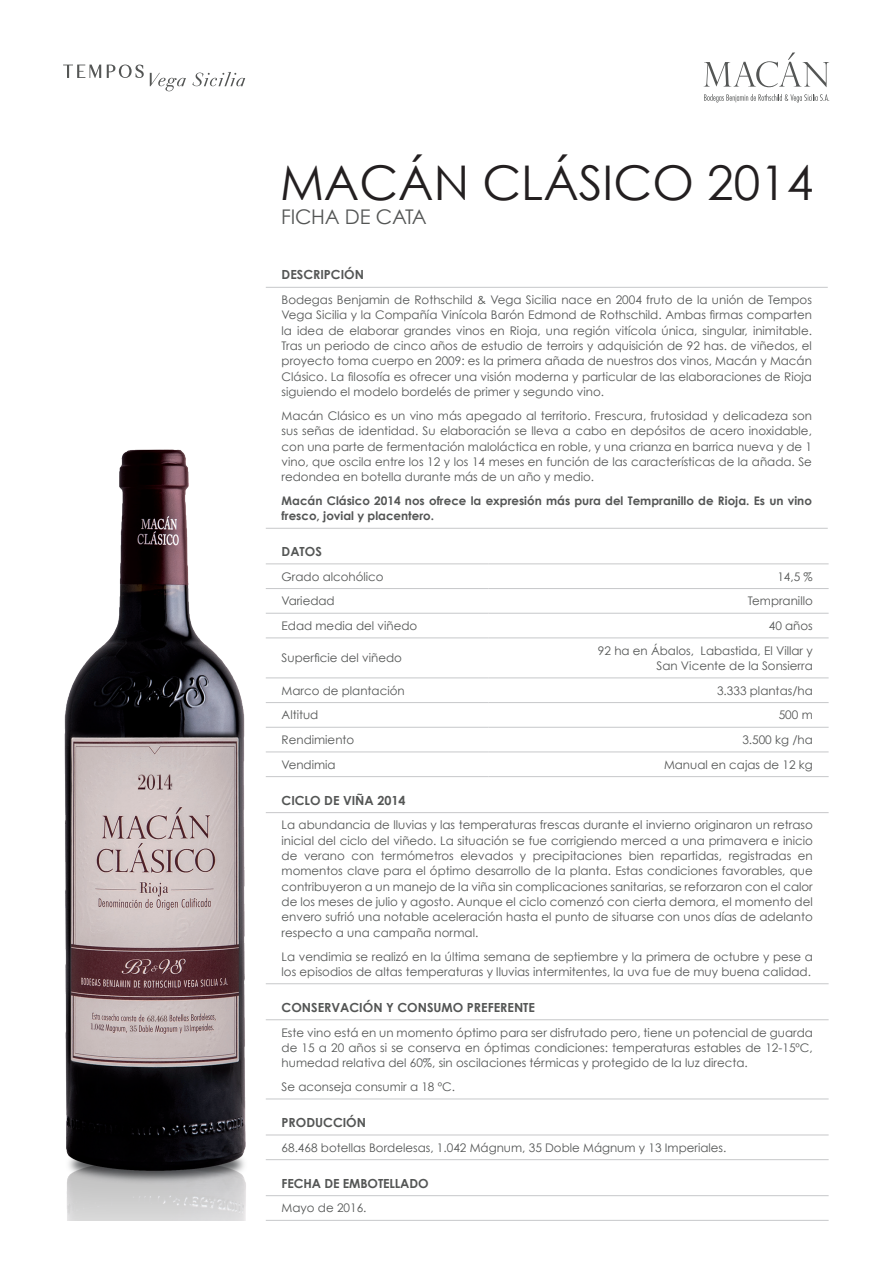
<style>
.page{position:relative;width:893px;height:1263px;background:#fff}
.page>*{position:absolute;margin:0;border:0;box-sizing:border-box;transform-origin:0 0}
.t1{font:47.85px "Century Gothic";color:#231f20}
.t2{font:20.25px "Century Gothic";letter-spacing:-.01em;color:#545655}
.t3{font:700 12.6px "Century Gothic";color:#545655}
.t4{font:11.85px/15.3px "Century Gothic";color:#545655;text-align:justify}
.t5{font:700 11.85px/15.3px "Century Gothic";color:#545655}
</style>
<div class="page">
<svg style="left:63px;top:65px;width:38px;height:13px"></svg>
<svg style="left:107px;top:65px;width:37px;height:13px"></svg>
<svg style="left:150px;top:73px;width:36px;height:18px"></svg>
<svg style="left:192px;top:72px;width:53px;height:14px"></svg>
<svg style="left:704px;top:53px;width:125px;height:34px"></svg>
<svg style="left:704px;top:94px;width:125px;height:8px"></svg>
<img style="left:64px;top:449px;width:182px;height:771px">
<hr style="left:266px;top:287px;width:562px;height:1px;background:#c7c8ca">
<hr style="left:266px;top:528px;width:562px;height:1px;background:#c7c8ca">
<hr style="left:266px;top:812px;width:563px;height:1px;background:#c7c8ca">
<hr style="left:266px;top:983px;width:563px;height:1px;background:#c7c8ca">
<hr style="left:266px;top:1135px;width:563px;height:1px;background:#c7c8ca">
<hr style="left:266px;top:1159px;width:563px;height:1px;background:#c7c8ca">
<hr style="left:266px;top:1019px;width:563px;height:1px;background:#c7c8ca">
<hr style="left:266px;top:1099px;width:563px;height:1px;background:#c7c8ca">
<hr style="left:266px;top:1195px;width:563px;height:1px;background:#c7c8ca">
<hr style="left:266px;top:1220px;width:563px;height:1px;background:#c7c8ca">
<hr style="left:266px;top:776px;width:223px;height:1px;background:#c7c8ca">
<hr style="left:489px;top:776px;width:340px;height:1px;background:#c7c8ca">
<hr style="left:266px;top:752px;width:223px;height:1px;background:#c7c8ca">
<hr style="left:489px;top:752px;width:340px;height:1px;background:#c7c8ca">
<hr style="left:266px;top:727px;width:223px;height:1px;background:#c7c8ca">
<hr style="left:489px;top:727px;width:340px;height:1px;background:#c7c8ca">
<hr style="left:266px;top:702px;width:223px;height:1px;background:#c7c8ca">
<hr style="left:489px;top:702px;width:340px;height:1px;background:#c7c8ca">
<hr style="left:266px;top:678px;width:223px;height:1px;background:#c7c8ca">
<hr style="left:489px;top:678px;width:340px;height:1px;background:#c7c8ca">
<hr style="left:266px;top:638px;width:223px;height:1px;background:#c7c8ca">
<hr style="left:489px;top:638px;width:340px;height:1px;background:#c7c8ca">
<hr style="left:266px;top:613px;width:223px;height:1px;background:#c7c8ca">
<hr style="left:489px;top:613px;width:340px;height:1px;background:#c7c8ca">
<hr style="left:266px;top:588px;width:223px;height:1px;background:#c7c8ca">
<hr style="left:489px;top:588px;width:340px;height:1px;background:#c7c8ca">
<hr style="left:266px;top:564px;width:223px;height:1px;background:#c7c8ca">
<hr style="left:489px;top:564px;width:340px;height:1px;background:#c7c8ca">
<h1 class="t1" style="left:280px;top:154px;width:535px">MACÁN CLÁSICO 2014</h1>
<h2 class="t2" style="left:281px;top:204px;width:147px">FICHA DE CATA</h2>
<p class="t3" style="left:282px;top:265px;width:84px">DESCRIPCIÓN</p>
<p class="t4" style="left:282px;top:292px;width:532px">Bodegas Benjamin de Rothschild &amp; Vega Sicilia nace en 2004 fruto de la unión de Tempos Vega Sicilia y la Compañía Vinícola Barón Edmond de Rothschild. Ambas firmas comparten la idea de elaborar grandes vinos en Rioja, una región vitícola única, singular, inimitable.<br>Tras un periodo de cinco años de estudio de terroirs y adquisición de 92 has. de viñedos, el proyecto toma cuerpo en 2009: es la primera añada de nuestros dos vinos, Macán y Macán Clásico. La filosofía es ofrecer una visión moderna y particular de las elaboraciones de Rioja siguiendo el modelo bordelés de primer y segundo vino.</p>
<p class="t4" style="left:282px;top:408px;width:532px">Macán Clásico es un vino más apegado al territorio. Frescura, frutosidad y delicadeza son sus señas de identidad. Su elaboración se lleva a cabo en depósitos de acero inoxidable, con una parte de fermentación maloláctica en roble, y una crianza en barrica nueva y de 1 vino, que oscila entre los 12 y los 14 meses en función de las características de la añada. Se redondea en botella durante más de un año y medio.</p>
<p class="t5" style="left:282px;top:493px;width:532px">Macán Clásico 2014 nos ofrece la expresión más pura del Tempranillo de Rioja. Es un vino fresco, jovial y placentero.</p>
<p class="t3" style="left:282px;top:542px;width:42px">DATOS</p>
<p class="t4" style="left:282px;top:568px;width:104px">Grado alcohólico</p>
<p class="t4" style="left:777px;top:568px;width:37px">14,5 %</p>
<p class="t4" style="left:282px;top:593px;width:55px">Variedad</p>
<p class="t4" style="left:748px;top:593px;width:67px">Tempranillo</p>
<p class="t4" style="left:282px;top:618px;width:137px">Edad media del viñedo</p>
<p class="t4" style="left:769px;top:618px;width:46px">40 años</p>
<p class="t4" style="left:282px;top:650px;width:122px">Superficie del viñedo</p>
<p class="t4" style="left:598px;top:643px;width:216px;text-align:right">92 ha en Ábalos, Labastida, El Villar y<br>San Vicente de la Sonsierra</p>
<p class="t4" style="left:282px;top:683px;width:125px">Marco de plantación</p>
<p class="t4" style="left:717px;top:683px;width:97px">3.333 plantas/ha</p>
<p class="t4" style="left:282px;top:707px;width:38px">Altitud</p>
<p class="t4" style="left:779px;top:707px;width:36px">500 m</p>
<p class="t4" style="left:282px;top:732px;width:74px">Rendimiento</p>
<p class="t4" style="left:742px;top:732px;width:72px">3.500 kg /ha</p>
<p class="t4" style="left:282px;top:757px;width:56px">Vendimia</p>
<p class="t4" style="left:664px;top:757px;width:150px">Manual en cajas de 12 kg</p>
<p class="t3" style="left:282px;top:790px;width:125px">CICLO DE VIÑA 2014</p>
<p class="t4" style="left:282px;top:817px;width:533px">La abundancia de lluvias y las temperaturas frescas durante el invierno originaron un retraso inicial del ciclo del viñedo. La situación se fue corrigiendo merced a una primavera e inicio de verano con termómetros elevados y precipitaciones bien repartidas, registradas en momentos clave para el óptimo desarrollo de la planta. Estas condiciones favorables, que contribuyeron a un manejo de la viña sin complicaciones sanitarias, se reforzaron con el calor de los meses de julio y agosto. Aunque el ciclo comenzó con cierta demora, el momento del envero sufrió una notable aceleración hasta el punto de situarse con unos días de adelanto respecto a una campaña normal.</p>
<p class="t4" style="left:282px;top:948px;width:533px">La vendimia se realizó en la última semana de septiembre y la primera de octubre y pese a los episodios de altas temperaturas y lluvias intermitentes, la uva fue de muy buena calidad.</p>
<p class="t3" style="left:282px;top:998px;width:255px">CONSERVACIÓN Y CONSUMO PREFERENTE</p>
<p class="t4" style="left:282px;top:1024px;width:533px">Este vino está en un momento óptimo para ser disfrutado pero, tiene un potencial de guarda de 15 a 20 años si se conserva en óptimas condiciones: temperaturas estables de 12-15ºC, humedad relativa del 60%, sin oscilaciones térmicas y protegido de la luz directa.</p>
<p class="t4" style="left:282px;top:1079px;width:175px">Se aconseja consumir a 18 ºC.</p>
<p class="t3" style="left:282px;top:1113px;width:86px">PRODUCCIÓN</p>
<p class="t4" style="left:282px;top:1140px;width:446px">68.468 botellas Bordelesas, 1.042 Mágnum, 35 Doble Mágnum y 13 Imperiales.</p>
<p class="t3" style="left:282px;top:1173px;width:149px">FECHA DE EMBOTELLADO</p>
<p class="t4" style="left:282px;top:1200px;width:86px">Mayo de 2016.</p>
</div>
